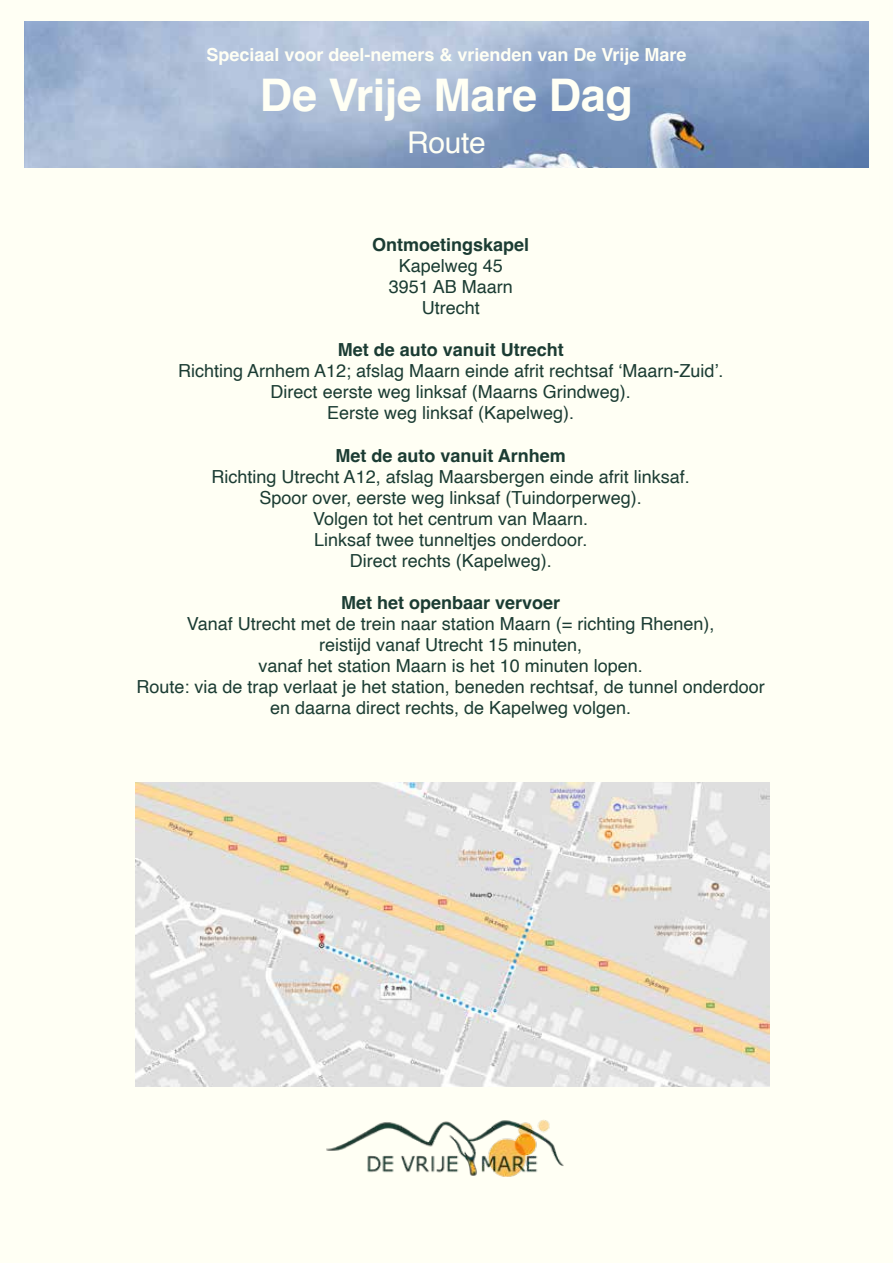
<style>
.page{position:relative;width:893px;height:1263px;background:#fffff4}
.page>*{position:absolute;margin:0;border:0;box-sizing:border-box;transform-origin:0 0}
.t1{font:700 45px "Helvetica";letter-spacing:-.01em;color:#fffff4}
.t2{font:30px "Helvetica";letter-spacing:-.01em;color:#fffff4}
.t3{font:18px/21px "Helvetica";color:#1b3c33;text-align:center}
.t4{font:700 18px "Helvetica";color:#1b3c33}
.t5{font:700 18px "Helvetica";color:#fffff4}
</style>
<div class="page">
<img style="left:24px;top:21px;width:844px;height:147px">
<img style="left:326px;top:1120px;width:238px;height:57px">
<img style="left:136px;top:782px;width:634px;height:304px">
<p class="t5" style="left:206px;top:44px;width:482px">Speciaal voor deel-nemers &amp; vrienden van De Vrije Mare</p>
<h1 class="t1" style="left:260px;top:68px;width:374px">De Vrije Mare Dag</h1>
<h2 class="t2" style="left:407px;top:120px;width:80px">Route</h2>
<p class="t4" style="left:372px;top:233px;width:159px">Ontmoetingskapel</p>
<p class="t3" style="left:389px;top:255px;width:126px">Kapelweg 45<br>3951 AB Maarn<br>Utrecht</p>
<p class="t4" style="left:338px;top:338px;width:228px">Met de auto vanuit Utrecht</p>
<p class="t3" style="left:178px;top:360px;width:547px">Richting Arnhem A12; afslag Maarn einde afrit rechtsaf ‘Maarn-Zuid’.<br>Direct eerste weg linksaf (Maarns Grindweg).<br>Eerste weg linksaf (Kapelweg).</p>
<p class="t4" style="left:336px;top:445px;width:232px">Met de auto vanuit Arnhem</p>
<p class="t3" style="left:212px;top:467px;width:480px">Richting Utrecht A12, afslag Maarsbergen einde afrit linksaf.<br>Spoor over, eerste weg linksaf (Tuindorperweg).<br>Volgen tot het centrum van Maarn.<br>Linksaf twee tunneltjes onderdoor.<br>Direct rechts (Kapelweg).</p>
<p class="t4" style="left:341px;top:592px;width:221px">Met het openbaar vervoer</p>
<p class="t3" style="left:136px;top:614px;width:630px">Vanaf Utrecht met de trein naar station Maarn (= richting Rhenen),<br>reistijd vanaf Utrecht 15 minuten,<br>vanaf het station Maarn is het 10 minuten lopen.<br>Route: via de trap verlaat je het station, beneden rechtsaf, de tunnel onderdoor en daarna direct rechts, de Kapelweg volgen.</p>
</div>
